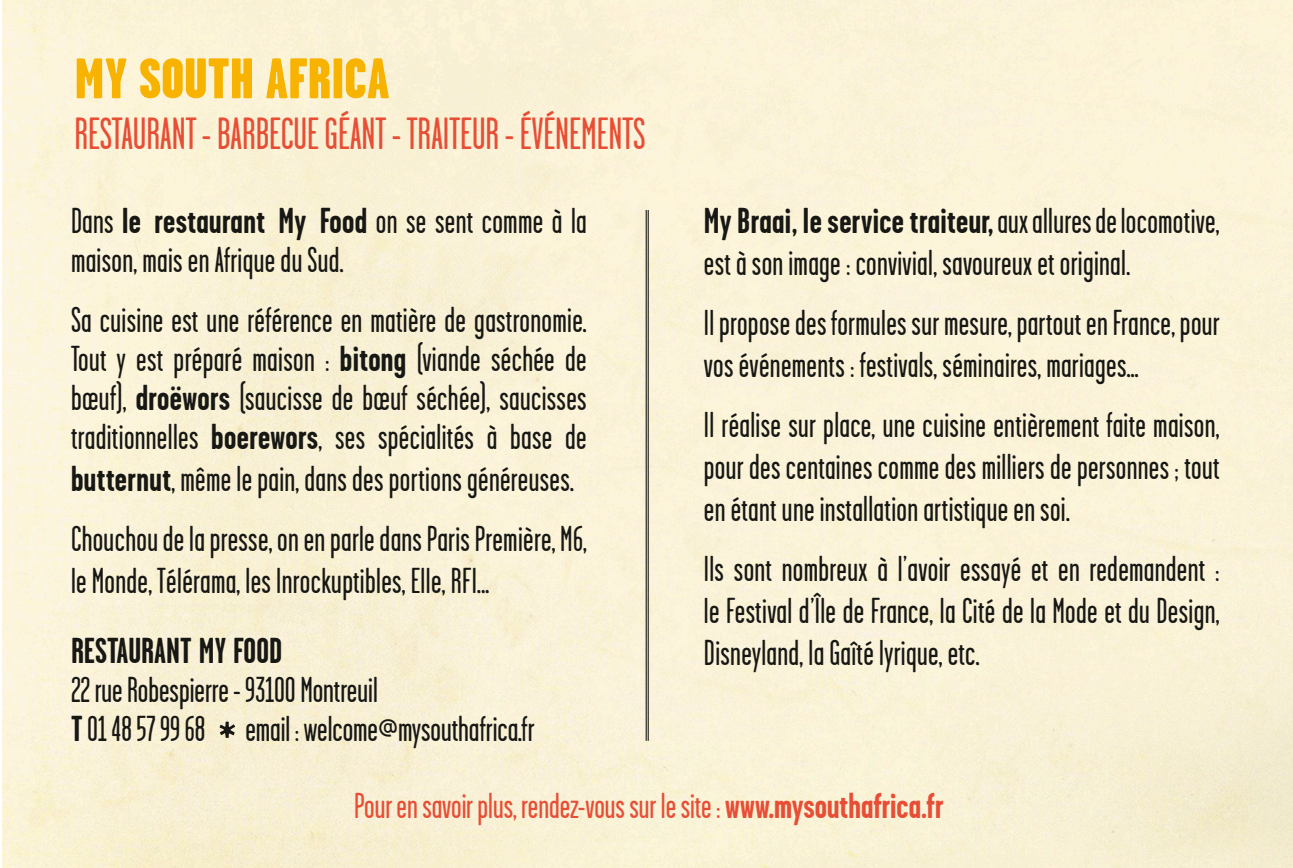
<style>
.page{position:relative;width:1293px;height:868px;background:#fff}
.page>*{position:absolute;margin:0;border:0;box-sizing:border-box;transform-origin:0 0}
.t1{font:900 57px "Garage Gothic";color:#f8b200}
.t2{font:45px "Garage Gothic";color:#e74e35}
.t3{font:36px/42px "Garage Gothic";letter-spacing:.01em;color:#171714}
.t4{font:36px "Garage Gothic";color:#e74e35}
.t5{font:700 36px "Garage Gothic";color:#171714}
.s1{font-weight:700}
.s2{font-size:66px}
</style>
<div class="page">
<div style="left:2px;top:0;width:1291px;height:867px;background:#faf2d7"></div>
<hr style="left:647px;top:210px;width:2px;height:530px;background:#000">
<hr style="left:645px;top:210px;width:2px;height:530px;background:#000">
<p class="t1" style="left:74px;top:47px;width:316px">MY SOUTH AFRICA</p>
<p class="t2" style="left:74px;top:111px;width:572px">RESTAURANT - BARBECUE GÉANT - TRAITEUR - ÉVÉNEMENTS</p>
<p class="t3" style="left:71px;top:201px;width:517px;line-height:39px">Dans <span class="s1">le restaurant My Food</span> on se sent comme à la maison, mais en Afrique du Sud.</p>
<p class="t3" style="left:71px;top:300px;width:517px;line-height:39.9px;text-align:justify">Sa cuisine est une référence en matière de gastronomie.<br>Tout y est préparé maison : <span class="s1">bitong</span> (viande séchée de bœuf), <span class="s1">droëwors</span> (saucisse de bœuf séchée), saucisses traditionnelles <span class="s1">boerewors</span>, ses spécialités à base de <span class="s1">butternut</span>, même le pain, dans des portions généreuses.</p>
<p class="t3" style="left:71px;top:518px;width:517px">Chouchou de la presse, on en parle dans Paris Première, M6, le Monde, Télérama, les Inrockuptibles, Elle, RFI...</p>
<p class="t5" style="left:71px;top:631px;width:213px">RESTAURANT MY FOOD</p>
<p class="t3" style="left:71px;top:669px;width:308px">22 rue Robespierre - 93100 Montreuil</p>
<p class="t3" style="left:71px;top:708px;width:465px"><span class="s1">T</span> 01 48 57 99 68 <span class="s2">*</span> email : welcome@mysouthafrica.fr</p>
<p class="t3" style="left:704px;top:200px;width:517px"><span class="s1">My Braai, le service traiteur,</span> aux allures de locomotive, est à son image : convivial, savoureux et original.</p>
<p class="t3" style="left:704px;top:302px;width:517px">Il propose des formules sur mesure, partout en France, pour vos événements : festivals, séminaires, mariages...</p>
<p class="t3" style="left:704px;top:404px;width:517px;text-align:justify">Il réalise sur place, une cuisine entièrement faite maison, pour des centaines comme des milliers de personnes ; tout en étant une installation artistique en soi.</p>
<p class="t3" style="left:704px;top:548px;width:517px;text-align:justify">Ils sont nombreux à l’avoir essayé et en redemandent : le Festival d’Île de France, la Cité de la Mode et du Design, Disneyland, la Gaîté lyrique, etc.</p>
<p class="t4" style="left:354px;top:787px;width:591px">Pour en savoir plus, rendez-vous sur le site : <span class="s1">www.mysouthafrica.fr</span></p>
</div>
